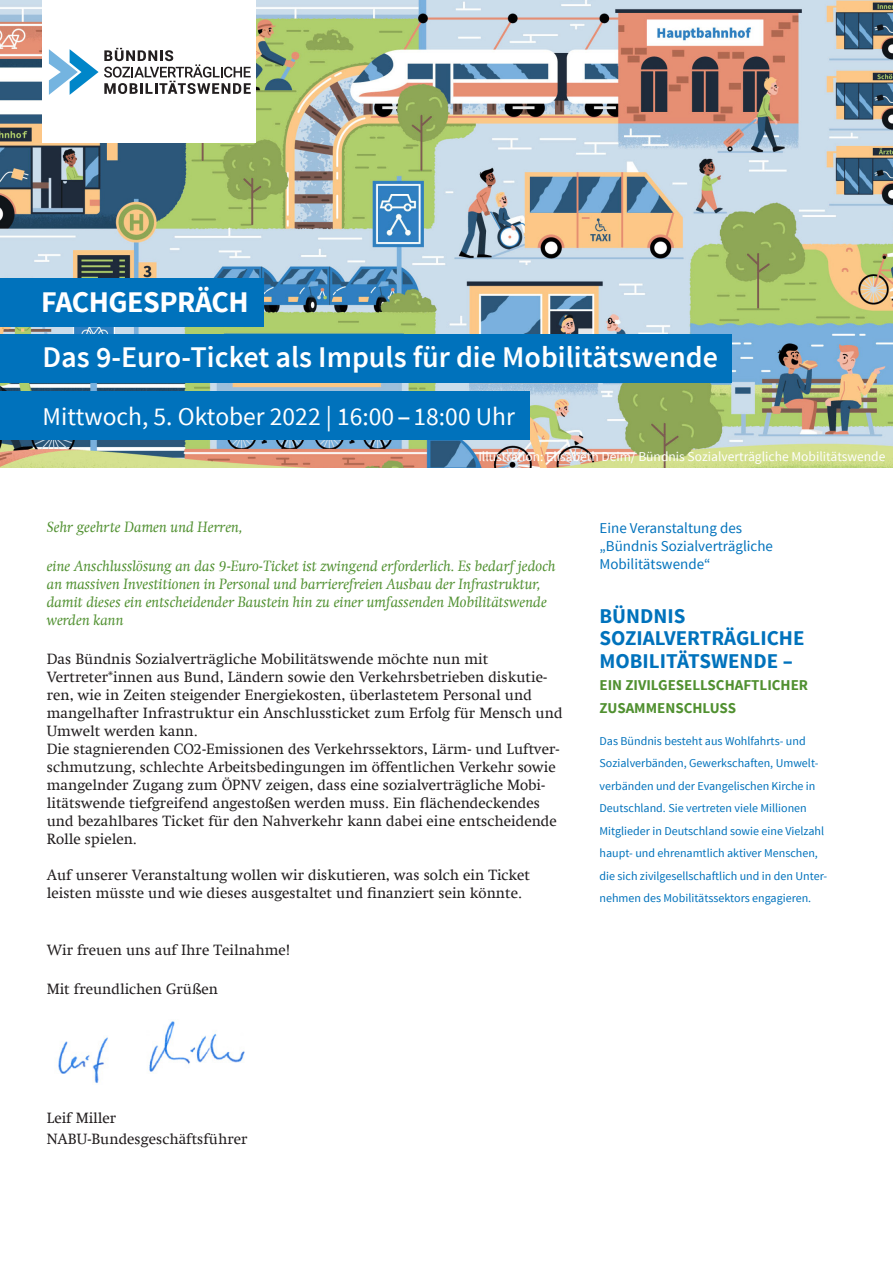
<style>
.page{position:relative;width:893px;height:1263px;background:#fff}
.page>*{position:absolute;margin:0;border:0;box-sizing:border-box;transform-origin:0 0}
.t1{font:600 30px "Source Sans Pro";color:#fff}
.t2{font:700 30px "Source Sans Pro";letter-spacing:-.015em;color:#fff}
.t3{font:25.5px "Source Sans Pro";color:#fff}
.t4{font:700 21px/22.5px "Source Sans Pro";color:#0072bc}
.t5{font:15px/18px "Swift Com";color:#231f20}
.t6{font:italic 15px/18px "Swift Com";color:#509030}
.t7{font:15px "Source Sans Pro";color:#0072bc}
.t8{font:700 15px/22.5px "Source Sans Pro";color:#509030}
.t9{font:13.5px "Source Sans Pro";color:#fff}
.t10{font:12px/22.5px "Source Sans Pro";color:#0072bc}
.s1{font-weight:600}
</style>
<div class="page">
<img style="left:0;top:0;width:893px;height:467px">
<div style="left:0;top:334px;width:731px;height:49px;background:#0072bc"></div>
<div style="left:0;top:391px;width:530px;height:49px;background:#0072bc"></div>
<img style="left:58px;top:1021px;width:186px;height:63px">
<div style="left:0;top:278px;width:264px;height:49px;background:#0072bc"></div>
<div style="left:42px;top:0;width:214px;height:142px;background:#fff"></div>
<svg style="left:49px;top:48px;width:202px;height:47px"></svg>
<p class="t2" style="left:41px;top:283px;width:209px">FACHGESPRÄCH</p>
<p class="t1" style="left:43px;top:338px;width:677px">Das 9-Euro-Ticket als Impuls für die Mobilitätswende</p>
<p class="t3" style="left:43px;top:400px;width:474px">Mittwoch, 5. Oktober 2022 | 16:00<span class="s1">‒</span>18:00 Uhr</p>
<p class="t9" style="left:478px;top:448px;width:409px">Illustration: Elisabeth Deim/ Bündnis Sozialverträgliche Mobilitätswende</p>
<p class="t6" style="left:47px;top:518px;width:197px">Sehr geehrte Damen und Herren,</p>
<p class="t6" style="left:47px;top:557px;width:510px">eine Anschlusslösung an das 9-Euro-Ticket ist zwingend erforderlich. Es bedarf jedoch an massiven Investitionen in Personal und barrierefreien Ausbau der Infrastruktur, damit dieses ein entscheidender Baustein hin zu einer umfassenden Mobilitätswende werden kann</p>
<p class="t5" style="left:47px;top:650px;width:517px">Das Bündnis Sozialverträgliche Mobilitätswende möchte nun mit Vertreter*innen aus Bund, Ländern sowie den Verkehrsbetrieben diskutie&shy;ren, wie in Zeiten steigender Energiekosten, überlastetem Personal und mangelhafter Infrastruktur ein Anschlussticket zum Erfolg für Mensch und Umwelt werden kann.</p>
<p class="t5" style="left:47px;top:740px;width:514px">Die stagnierenden CO2-Emissionen des Verkehrssektors, Lärm- und Luftver&shy;schmutzung, schlechte Arbeitsbedingungen im öffentlichen Verkehr sowie mangelnder Zugang zum ÖPNV zeigen, dass eine sozialverträgliche Mobi&shy;litätswende tiefgreifend angestoßen werden muss. Ein flächendeckendes und bezahlbares Ticket für den Nahverkehr kann dabei eine entscheidende Rolle spielen.</p>
<p class="t5" style="left:47px;top:866px;width:485px">Auf unserer Veranstaltung wollen wir diskutieren, was solch ein Ticket leisten müsste und wie dieses ausgestaltet und finanziert sein könnte.</p>
<p class="t5" style="left:47px;top:941px;width:245px">Wir freuen uns auf Ihre Teilnahme!</p>
<p class="t5" style="left:47px;top:980px;width:173px">Mit freundlichen Grüßen</p>
<p class="t7" style="left:600px;top:518px;width:144px">Eine Veranstaltung des</p>
<p class="t7" style="left:600px;top:536px;width:175px">„Bündnis Sozialverträgliche</p>
<p class="t7" style="left:600px;top:554px;width:112px">Mobilitätswende“</p>
<p class="t4" style="left:600px;top:605px;width:87px">BÜNDNIS</p>
<p class="t4" style="left:600px;top:628px;width:206px">SOZIALVERTRÄGLICHE<br>MOBILITÄTSWENDE –</p>
<p class="t8" style="left:600px;top:674px;width:210px">EIN ZIVILGESELLSCHAFTLICHER<br>ZUSAMMENSCHLUSS</p>
<p class="t10" style="left:600px;top:730px;width:229px">Das Bündnis besteht aus Wohlfahrts- und Sozialverbänden, Gewerkschaften, Umwelt&shy;verbänden und der Evangelischen Kirche in Deutschland. Sie vertreten viele Millionen Mitglieder in Deutschland sowie eine Vielzahl haupt- und ehrenamtlich aktiver Menschen, die sich zivilgesellschaftlich und in den Unter&shy;nehmen des Mobilitätssektors engagieren.</p>
<p class="t5" style="left:47px;top:1108px;width:71px">Leif Miller</p>
<p class="t5" style="left:47px;top:1129px;width:202px">NABU-Bundesgeschäftsführer</p>
</div>
